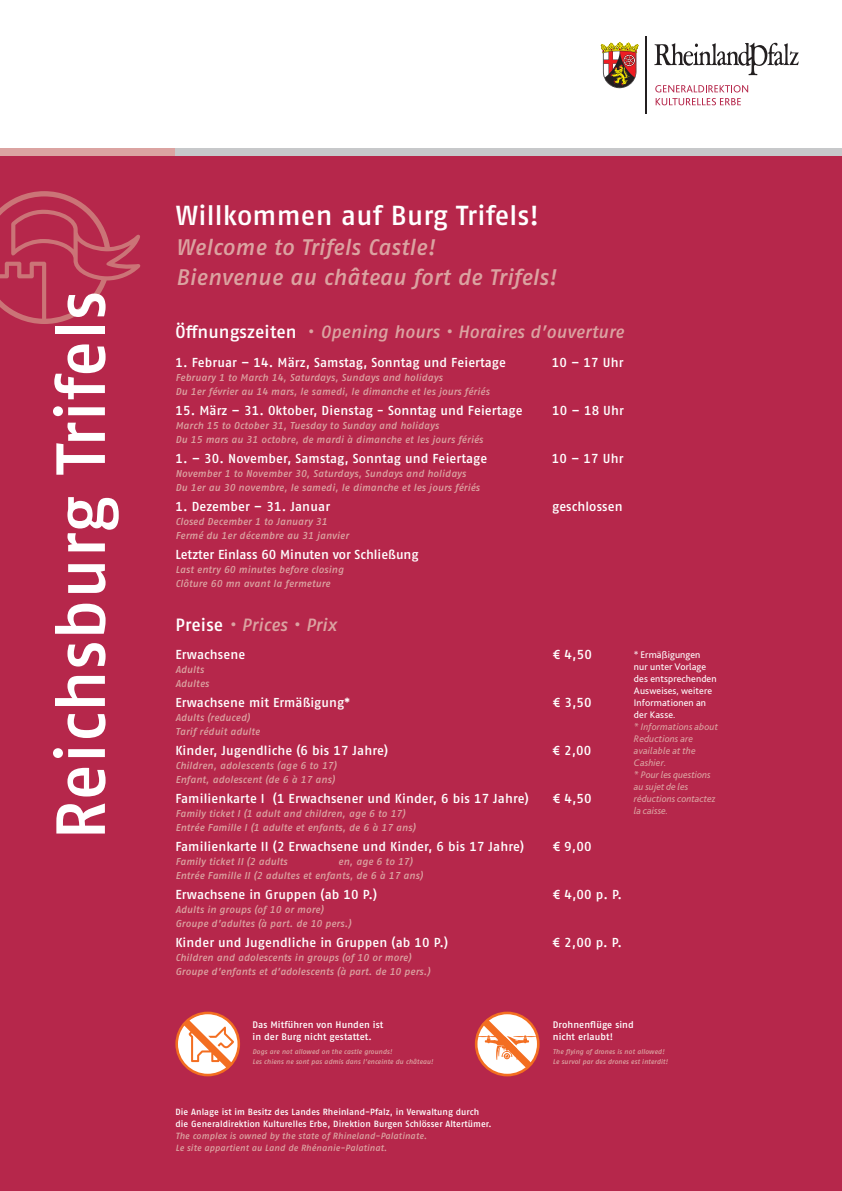
<style>
.page{position:relative;width:842px;height:1191px;background:#fff}
.page>*{position:absolute;margin:0;border:0;box-sizing:border-box;transform-origin:0 0}
.t1{font:500 69.3px "Fago OT";letter-spacing:.005em;color:#fff}
.t2{font:500 27.5px "Fago OT";letter-spacing:.005em;color:#fff}
.t3{font:italic 500 22.5px/30px "Fago OT";letter-spacing:.005em;color:#dba3a1}
.t4{font:italic 500 17.75px "Fago OT";letter-spacing:.005em;color:#dba3a1}
.t5{font:500 13px "Fago OT";letter-spacing:.01em;color:#fff}
.t6{font:500 12.95px "Fago OT";letter-spacing:.01em;color:#fff}
.t7{font:italic 500 10px/14px "Fago OT";letter-spacing:.01em;color:#dba3a1}
.t8{font:italic 10px/12px "Bliss 2";letter-spacing:.01em;color:#dba3a1}
.t9{font:10px/12px "Bliss 2";letter-spacing:.01em;color:#fff}
.t10{font:500 9.55px/11.9px "Fago OT";letter-spacing:.005em;color:#fff}
.t11{font:500 9px/12px "Fago OT";letter-spacing:.005em;color:#fff}
.t12{font:italic 500 9px/12px "Fago OT";letter-spacing:.01em;color:#dba3a1}
.t13{font:italic 500 6.85px/10px "Fago OT";letter-spacing:.005em;color:#dba3a1}
.s1{font-style:normal;color:#fff}
.s2{font-style:normal}
.s3{color:#b6274b}
</style>
<div class="page">
<svg style="left:654px;top:43px;width:145px;height:32px"></svg>
<svg style="left:601px;top:42px;width:37px;height:46px"></svg>
<svg style="left:655px;top:85px;width:93px;height:7px"></svg>
<svg style="left:656px;top:98px;width:85px;height:7px"></svg>
<hr style="left:646px;top:36px;width:1px;height:77px;background:#231f20">
<div style="left:0;top:148px;width:842px;height:1043px;background:#b6274b"></div>
<div style="left:0;top:148px;width:175px;height:8px;background:#dba3a1"></div>
<div style="left:175px;top:148px;width:667px;height:8px;background:#c7c8ca"></div>
<svg style="left:0;top:191px;width:141px;height:133px"></svg>
<svg style="left:175px;top:1011px;width:65px;height:65px"></svg>
<svg style="left:477px;top:1013px;width:61px;height:62px"></svg>
<div style="left:475px;top:1011px;width:65px;height:65px;border:3px solid #f36e21;border-radius:50%"></div>
<svg style="left:476px;top:1019px;width:62px;height:49px;background:#f5c0ab"></svg>
<h1 class="t1" style="left:39px;top:839px;width:550px;rotate:-90deg">Reichsburg Trifels</h1>
<h2 class="t2" style="left:176px;top:198px;width:365px">Willkommen auf Burg Trifels!</h2>
<h3 class="t3" style="left:176px;top:232px;width:382px">Welcome to Trifels Castle!<br>Bienvenue au château fort de Trifels!</h3>
<h3 class="t4" style="left:175px;top:321px;width:450px"><span class="s1">Öffnungszeiten</span> <span class="s2">•</span> Opening hours • Horaires d’ouverture</h3>
<h3 class="t5" style="left:175px;top:354px;width:332px">1. Februar – 14. März, Samstag, Sonntag und Feiertage</h3>
<h3 class="t5" style="left:552px;top:354px;width:73px">10 – 17 Uhr</h3>
<p class="t7" style="left:175px;top:370px;width:316px">February 1 to March 14, Saturdays, Sundays and holidays<br>Du 1er février au 14 mars, le samedi, le dimanche et les jours fériés</p>
<h3 class="t5" style="left:175px;top:402px;width:349px">15. März – 31. Oktober, Dienstag - Sonntag und Feiertage</h3>
<h3 class="t5" style="left:552px;top:402px;width:73px">10 – 18 Uhr</h3>
<p class="t7" style="left:175px;top:418px;width:309px">March 15 to October 31, Tuesday to Sunday and holidays<br>Du 15 mars au 31 octobre, de mardi à dimanche et les jours fériés</p>
<h3 class="t5" style="left:175px;top:450px;width:313px">1. – 30. November, Samstag, Sonntag und Feiertage</h3>
<h3 class="t5" style="left:552px;top:450px;width:73px">10 – 17 Uhr</h3>
<p class="t7" style="left:175px;top:466px;width:306px">November 1 to November 30, Saturdays, Sundays and holidays<br>Du 1er au 30 novembre, le samedi, le dimanche et les jours fériés</p>
<h3 class="t5" style="left:175px;top:498px;width:156px">1. Dezember – 31. Januar</h3>
<h3 class="t5" style="left:552px;top:498px;width:72px">geschlossen</h3>
<p class="t7" style="left:175px;top:514px;width:175px">Closed December 1 to January 31<br>Fermé du 1er décembre au 31 janvier</p>
<h3 class="t5" style="left:175px;top:546px;width:245px">Letzter Einlass 60 Minuten vor Schließung</h3>
<p class="t7" style="left:175px;top:562px;width:170px">Last entry 60 minutes before closing<br>Clôture 60 mn avant la fermeture</p>
<h3 class="t4" style="left:175px;top:614px;width:162px"><span class="s1">Preise</span> • Prices • Prix</h3>
<h3 class="t5" style="left:175px;top:647px;width:71px">Erwachsene</h3>
<h3 class="t5" style="left:553px;top:647px;width:40px">€ 4,50</h3>
<p class="t7" style="left:175px;top:663px;width:35px">Adults<br>Adultes</p>
<p class="t6" style="left:175px;top:695px;width:176px">Erwachsene mit Ermäßigung*</p>
<h3 class="t5" style="left:553px;top:695px;width:40px">€ 3,50</h3>
<p class="t7" style="left:175px;top:711px;width:86px">Adults (reduced)<br>Tarif réduit adulte</p>
<h3 class="t5" style="left:175px;top:743px;width:214px">Kinder, Jugendliche (6 bis 17 Jahre)</h3>
<h3 class="t5" style="left:552px;top:743px;width:40px">€ 2,00</h3>
<p class="t7" style="left:175px;top:759px;width:163px">Children, adolescents (age 6 to 17)<br>Enfant, adolescent (de 6 à 17 ans)</p>
<h3 class="t5" style="left:175px;top:791px;width:355px">Familienkarte I (1 Erwachsener und Kinder, 6 bis 17 Jahre)</h3>
<h3 class="t5" style="left:553px;top:791px;width:40px">€ 4,50</h3>
<p class="t7" style="left:175px;top:807px;width:242px">Family ticket I (1 adult and children, age 6 to 17)<br>Entrée Famille I (1 adulte et enfants, de 6 à 17 ans)</p>
<h3 class="t5" style="left:175px;top:839px;width:350px">Familienkarte II (2 Erwachsene und Kinder, 6 bis 17 Jahre)</h3>
<h3 class="t5" style="left:553px;top:839px;width:40px">€ 9,00</h3>
<p class="t7" style="left:175px;top:855px;width:249px">Family ticket II (2 adults <span class="s3">and childr</span>en, age 6 to 17)<br>Entrée Famille II (2 adultes et enfants, de 6 à 17 ans)</p>
<h3 class="t5" style="left:175px;top:887px;width:203px">Erwachsene in Gruppen (ab 10 P.)</h3>
<h3 class="t5" style="left:553px;top:887px;width:71px">€ 4,00 p. P.</h3>
<p class="t7" style="left:175px;top:903px;width:177px">Adults in groups (of 10 or more)<br>Groupe d’adultes (à part. de 10 pers.)</p>
<h3 class="t5" style="left:175px;top:935px;width:274px">Kinder und Jugendliche in Gruppen (ab 10 P.)</h3>
<h3 class="t5" style="left:553px;top:935px;width:71px">€ 2,00 p. P.</h3>
<p class="t7" style="left:175px;top:951px;width:256px">Children and adolescents in groups (of 10 or more)<br>Groupe d’enfants et d’adolescents (à part. de 10 pers.)</p>
<p class="t9" style="left:634px;top:649px;width:84px">* Ermäßigungen nur unter Vorlage des entsprechenden<br>Ausweises, weitere<br>Informationen an der Kasse.</p>
<p class="t8" style="left:634px;top:721px;width:86px">* Informations about<br>Reductions are available at the<br>Cashier.<br>* Pour les questions au sujet de les réductions contactez la caisse.</p>
<p class="t10" style="left:252px;top:1018px;width:132px">Das Mitführen von Hunden ist in der Burg nicht gestattet.</p>
<p class="t13" style="left:252px;top:1046px;width:182px">Dogs are not allowed on the castle grounds!<br>Les chiens ne sont pas admis dans l’enceinte du château!</p>
<p class="t11" style="left:175px;top:1106px;width:318px">Die Anlage ist im Besitz des Landes Rheinland-Pfalz, in Verwaltung durch die Generaldirektion Kulturelles Erbe, Direktion Burgen Schlösser Altertümer.</p>
<p class="t12" style="left:175px;top:1130px;width:253px">The complex is owned by the state of Rhineland-Palatinate.<br>Le site appartient au Land de Rhénanie-Palatinat.</p>
<p class="t10" style="left:553px;top:1018px;width:83px">Drohnenflüge sind nicht erlaubt!</p>
<p class="t13" style="left:553px;top:1046px;width:117px">The flying of drones is not allowed!<br>Le survol par des drones est interdit!</p>
</div>
